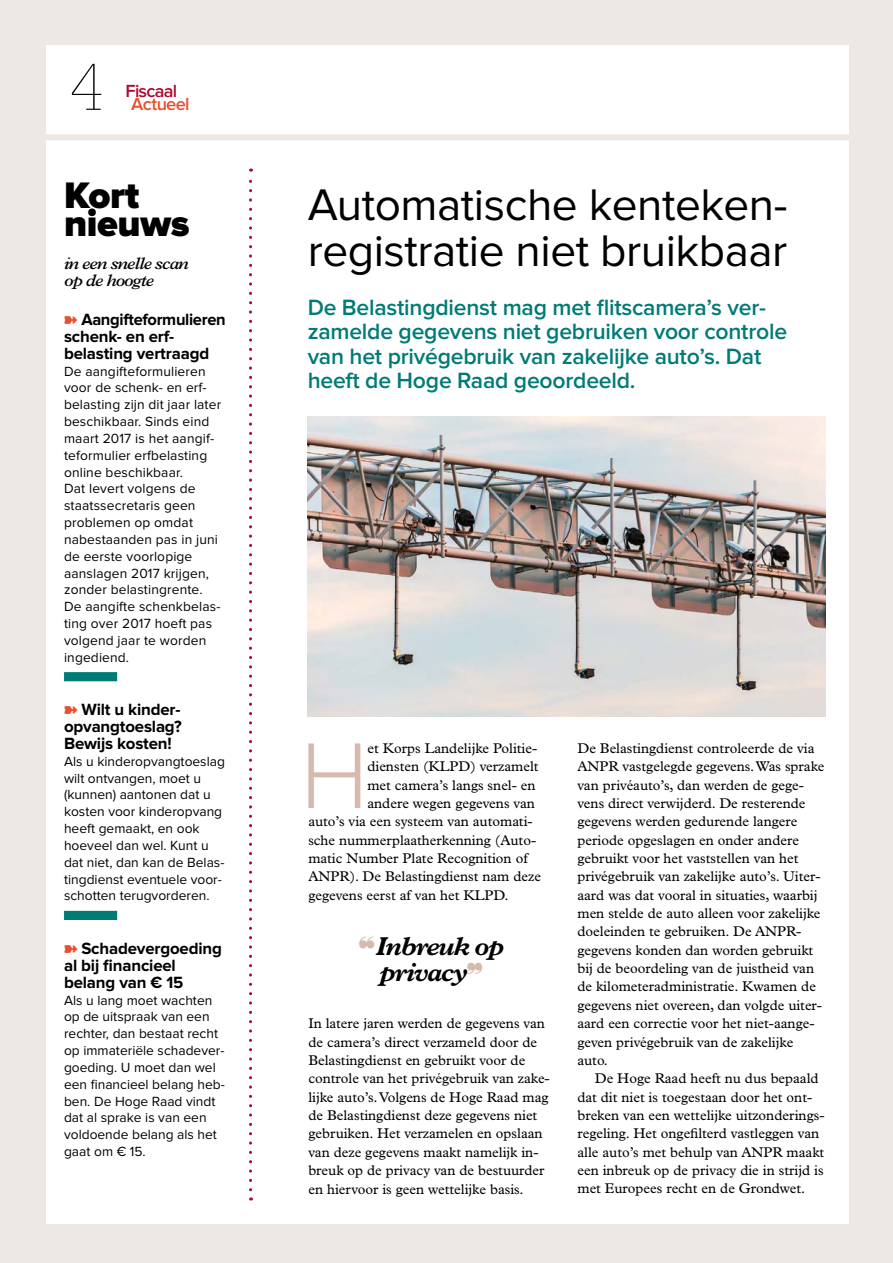
<style>
.page{position:relative;width:893px;height:1263px;background:#fff}
.page>*{position:absolute;margin:0;border:0;box-sizing:border-box;transform-origin:0 0}
.t1{font:300 96.75px "Proxima Nova";color:#d6baae}
.t2{font:100 64.2px "Glypha LT Std";color:#000}
.t3{font:45.9px/45.9px "Proxima Nova";letter-spacing:-.01em;color:#000}
.t4{font:900 38.25px/27.6px "Proxima Nova";letter-spacing:-.01em;color:#000}
.t5{font:italic 700 25.95px/26px "Plantin Std";letter-spacing:-.05em;color:#000;text-align:center}
.t6{font:600 22.95px/24.5px "Proxima Nova";letter-spacing:-.01em;color:#007b76}
.t7{font:600 18.15px "Proxima Nova";letter-spacing:-.04em;color:#aa0a2f}
.t8{font:600 18.15px "Proxima Nova";letter-spacing:-.035em;color:#e94f2d}
.t9{font:700 16.8px/16.8px "Proxima Nova";letter-spacing:-.01em;color:#000}
.t10{font:italic 600 16.8px/16.8px "Plantin Std";letter-spacing:-.05em;color:#000}
.t11{font:14.1px/18.3px "Plantin Std";color:#000}
.t12{font:13.8px/16.8px "Proxima Nova";color:#000}
.s1{color:#d6baae}
</style>
<div class="page">
<hr style="left:892px;top:0;width:1px;height:1263px;background:#eee8e4">
<div style="left:0;top:0;width:892px;height:1263px;background:#eee8e4"></div>
<div style="left:47px;top:45px;width:802px;height:1179px;background:#fff"></div>
<div style="left:0;top:134px;width:892px;height:6px;background:#eee8e4"></div>
<svg style="left:249px;top:169px;width:3px;height:1021px"></svg>
<div style="left:64px;top:672px;width:53px;height:9px;background:#007b76"></div>
<div style="left:64px;top:911px;width:53px;height:9px;background:#007b76"></div>
<img style="left:308px;top:416px;width:517px;height:300px">
<h2 class="t2" style="left:71px;top:50px;width:34px">4</h2>
<p class="t7" style="left:125px;top:82px;width:53px">Fiscaal</p>
<p class="t8" style="left:131px;top:96px;width:60px">Actueel</p>
<h3 class="t4" style="left:64px;top:183px;width:127px">Kort nieuws</h3>
<p class="t10" style="left:64px;top:256px;width:126px">in een snelle scan op de hoogte</p>
<p class="t9" style="left:64px;top:312px;width:163px;text-indent:17px">Aangifteformulieren schenk- en erf&shy;belasting vertraagd</p>
<p class="t12" style="left:64px;top:363px;width:159px">De aangifteformulieren voor de schenk- en erf&shy;belasting zijn dit jaar later beschikbaar. Sinds eind maart 2017 is het aangif&shy;teformulier erfbelasting online beschikbaar.<br>Dat levert volgens de staatssecretaris geen problemen op omdat nabestaanden pas in juni de eerste voorlopige aanslagen 2017 krijgen, zonder belastingrente.<br>De aangifte schenkbelas&shy;ting over 2017 hoeft pas volgend jaar te worden ingediend.</p>
<p class="t9" style="left:64px;top:702px;width:119px;text-align:justify;text-indent:17px">Wilt u kinder&shy;opvangtoeslag?<br>Bewijs kosten!</p>
<p class="t12" style="left:64px;top:753px;width:162px">Als u kinderopvangtoeslag wilt ontvangen, moet u (kunnen) aantonen dat u kosten voor kinderopvang heeft gemaakt, en ook hoeveel dan wel. Kunt u dat niet, dan kan de Belas&shy;tingdienst eventuele voor&shy;schotten terugvorderen.</p>
<p class="t9" style="left:64px;top:941px;width:159px;text-indent:17px">Schadevergoeding al bij financieel belang van € 15</p>
<p class="t12" style="left:64px;top:992px;width:162px">Als u lang moet wachten op de uitspraak van een rechter, dan bestaat recht op immateriële schadever&shy;goeding. U moet dan wel een financieel belang heb&shy;ben. De Hoge Raad vindt dat al sprake is van een voldoende belang als het gaat om € 15.</p>
<h3 class="t3" style="left:308px;top:184px;width:481px">Automatische kenteken&shy;registratie niet bruikbaar</h3>
<h3 class="t6" style="left:308px;top:296px;width:481px">De Belastingdienst mag met flitscamera’s ver&shy;zamelde gegevens niet gebruiken voor controle van het privégebruik van zakelijke auto’s. Dat heeft de Hoge Raad geoordeeld.</h3>
<h1 class="t1" style="left:300px;top:731px;width:70px">H</h1>
<p class="t11" style="left:367px;top:739px;width:171px">et Korps Landelijke Politie-</p>
<p class="t11" style="left:367px;top:757px;width:173px">diensten (KLPD) verzamelt</p>
<p class="t11" style="left:367px;top:776px;width:170px">met camera’s langs snel- en</p>
<p class="t11" style="left:367px;top:794px;width:169px">andere wegen gegevens van</p>
<p class="t11" style="left:308px;top:812px;width:226px">auto’s via een systeem van automati-</p>
<p class="t11" style="left:308px;top:831px;width:229px">sche nummerplaatherkenning (Auto-</p>
<p class="t11" style="left:308px;top:849px;width:221px">matic Number Plate Recognition of</p>
<p class="t11" style="left:308px;top:868px;width:234px">ANPR). De Belastingdienst nam deze</p>
<p class="t11" style="left:308px;top:886px;width:202px">gegevens eerst af van het KLPD.</p>
<h3 class="t5" style="left:359px;top:933px;width:147px"><span class="s1">❝</span>Inbreuk op privacy</h3>
<p class="t11" style="left:308px;top:1014px;width:243px">In latere jaren werden de gegevens van de camera’s direct verzameld door de Belastingdienst en gebruikt voor de controle van het privégebruik van zake&shy;lijke auto’s. Volgens de Hoge Raad mag de Belastingdienst deze gegevens niet gebruiken. Het verzamelen en opslaan van deze gegevens maakt namelijk in&shy;breuk op de privacy van de bestuurder en hiervoor is geen wettelijke basis.</p>
<p class="t11" style="left:577px;top:739px;width:249px">De Belastingdienst controleerde de via ANPR vastgelegde gegevens. Was sprake van privéauto’s, dan werden de gege&shy;vens direct verwijderd. De resterende gegevens werden gedurende langere periode opgeslagen en onder andere gebruikt voor het vaststellen van het privégebruik van zakelijke auto’s. Uiter&shy;aard was dat vooral in situaties, waarbij men stelde de auto alleen voor zakelijke doeleinden te gebruiken. De ANPR&shy;gegevens konden dan worden gebruikt bij de beoordeling van de juistheid van de kilometeradministratie. Kwamen de gegevens niet overeen, dan volgde uiter&shy;aard een correctie voor het niet-aange&shy;geven privégebruik van de zakelijke auto.</p>
<p class="t11" style="left:577px;top:1069px;width:249px;text-indent:17px">De Hoge Raad heeft nu dus bepaald dat dit niet is toegestaan door het ont&shy;breken van een wettelijke uitzonderings&shy;regeling. Het ongefilterd vastleggen van alle auto’s met behulp van ANPR maakt een inbreuk op de privacy die in strijd is met Europees recht en de Grondwet.</p>
</div>
